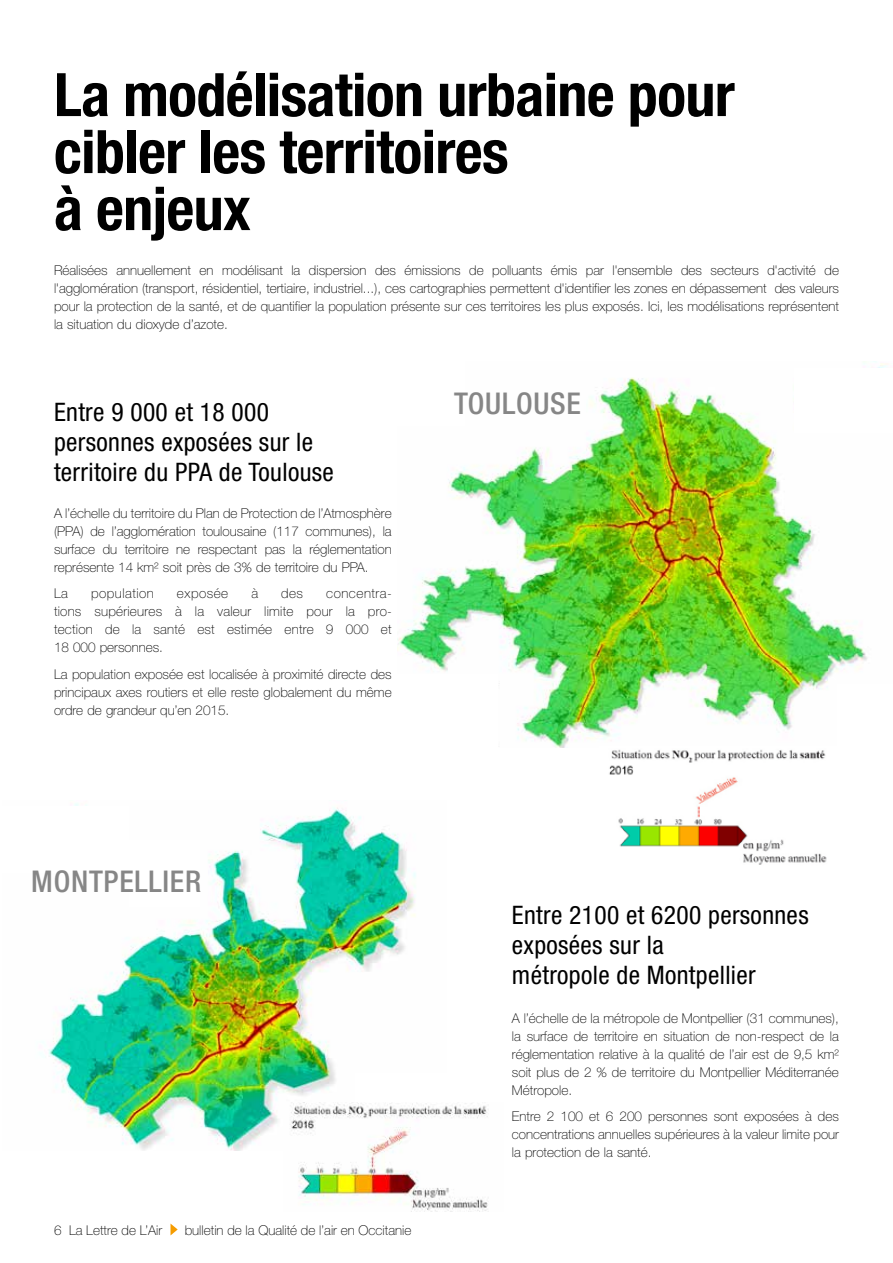
<style>
.page{position:relative;width:893px;height:1263px;background:#fff}
.page>*{position:absolute;margin:0;border:0;box-sizing:border-box;transform-origin:0 0}
.t1{font:700 condensed 60px/57px "Helvetica Neue LT Std";letter-spacing:-.01em;color:#000}
.t2{font:500 condensed 30px "Helvetica Neue LT Std";letter-spacing:.025em;color:#868686}
.t3{font:condensed 25.5px/30px "Helvetica Neue LT Std";letter-spacing:.015em;color:#000}
.t4{font:100 13.5px/18px "Helvetica Neue LT Std";color:#000;text-align:justify}
.t5{font:100 13.5px "Helvetica Neue LT Std";letter-spacing:.04em;color:#000}
</style>
<div class="page">
<svg style="left:171px;top:1224px;width:7px;height:11px"></svg>
<img style="left:398px;top:361px;width:489px;height:386px">
<div style="left:398px;top:361px;width:67px;height:65px;background:#fff"></div>
<div style="left:837px;top:684px;width:56px;height:64px;background:#fff"></div>
<div style="left:794px;top:368px;width:99px;height:64px;background:#fff"></div>
<div style="left:393px;top:674px;width:104px;height:74px;background:#fff"></div>
<img style="left:599px;top:746px;width:238px;height:119px">
<img style="left:40px;top:803px;width:376px;height:347px">
<div style="left:129px;top:840px;width:70px;height:66px;background:#fff"></div>
<div style="left:0;top:806px;width:129px;height:67px;background:#fff"></div>
<div style="left:355px;top:1073px;width:123px;height:77px;background:#fff"></div>
<img style="left:283px;top:1103px;width:205px;height:108px">
<h1 class="t1" style="left:54px;top:65px;width:682px">La modélisation urbaine pour cibler les territoires<br>à enjeux</h1>
<p class="t4" style="left:54px;top:262px;width:786px">Réalisées annuellement en modélisant la dispersion des émissions de polluants émis par l'ensemble des secteurs d'activité de l'agglomération (transport, résidentiel, tertiaire, industriel...), ces cartographies permettent d'identifier les zones en dépassement des valeurs pour la protection de la santé, et de quantifier la population présente sur ces territoires les plus exposés. Ici, les modélisations représentent la situation du dioxyde d’azote.</p>
<h3 class="t3" style="left:54px;top:397px;width:281px">Entre 9 000 et 18 000 personnes exposées sur le territoire du PPA de Toulouse</h3>
<p class="t4" style="left:54px;top:504px;width:339px">A l’échelle du territoire du Plan de Protection de l’Atmosphère (PPA) de l’agglomération toulousaine (117 communes), la surface du territoire ne respectant pas la réglementation représente 14 km² soit près de 3% de territoire du PPA.</p>
<p class="t4" style="left:54px;top:584px;width:16px">La</p>
<p class="t5" style="left:91px;top:586px;width:64px">population</p>
<p class="t5" style="left:177px;top:586px;width:53px">exposée</p>
<p class="t4" style="left:251px;top:584px;width:8px">à</p>
<p class="t4" style="left:281px;top:584px;width:24px">des</p>
<p class="t4" style="left:54px;top:584px;width:339px;text-indent:272px">concentra&shy;tions supérieures à la valeur limite pour la pro&shy;tection de la santé est estimée entre 9 000 et 18 000 personnes.</p>
<p class="t4" style="left:54px;top:665px;width:339px">La population exposée est localisée à proximité directe des principaux axes routiers et elle reste globalement du même ordre de grandeur qu’en 2015.</p>
<h2 class="t2" style="left:454px;top:385px;width:128px">TOULOUSE</h2>
<h2 class="t2" style="left:31px;top:863px;width:171px">MONTPELLIER</h2>
<p class="t4" style="left:54px;top:1221px;width:110px">6 La Lettre de L’Air</p>
<p class="t4" style="left:185px;top:1221px;width:228px">bulletin de la Qualité de l’air en Occitanie</p>
<h3 class="t3" style="left:512px;top:899px;width:298px">Entre 2100 et 6200 personnes exposées sur la<br>métropole de Montpellier</h3>
<p class="t4" style="left:512px;top:1009px;width:329px">A l’échelle de la métropole de Montpellier (31 communes), la surface de territoire en situation de non-respect de la réglementation relative à la qualité de l’air est de 9,5 km² soit plus de 2 % de territoire du Montpellier Méditerranée Métropole.</p>
<p class="t4" style="left:512px;top:1107px;width:329px">Entre 2 100 et 6 200 personnes sont exposées à des concentrations annuelles supérieures à la valeur limite pour la protection de la santé.</p>
</div>
